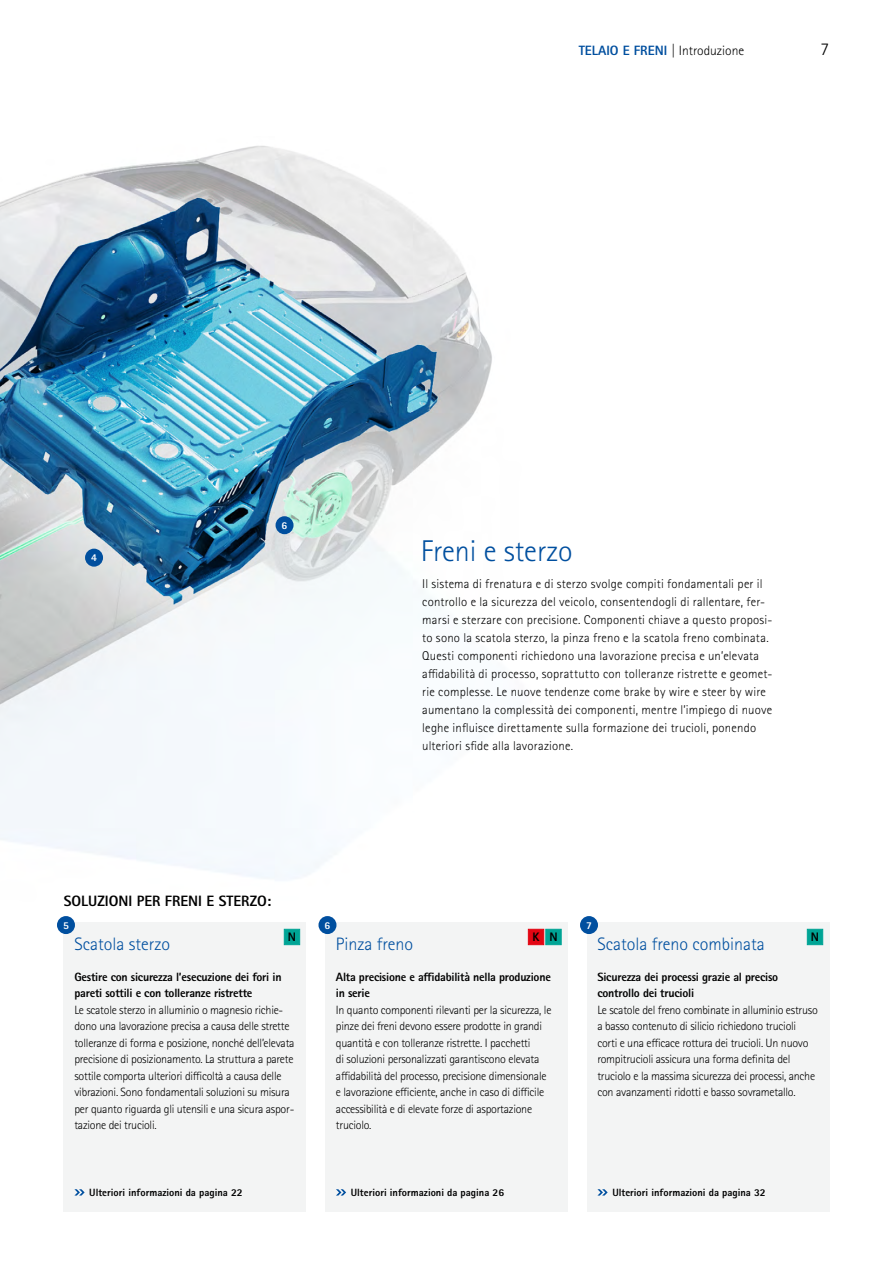
<style>
.page{position:relative;width:893px;height:1263px;background:#fff}
.page>*{position:absolute;margin:0;border:0;box-sizing:border-box;transform-origin:0 0}
.t1{font:300 30px "Rotis Sans Serif W1 G";color:#004f9f}
.t2{font:300 18px "Rotis Sans Serif W1 G";color:#004f9f}
.t3{font:300 18px "Rotis Sans Serif W1 G";color:#000}
.t4{font:800 15px "Rotis Sans Serif W1 G";color:#000}
.t5{font:300 13.5px "Rotis Sans Serif W1 G";color:#000}
.t6{font:300 12.75px/18px "Rotis Sans Serif W1 G";letter-spacing:.015em;color:#000}
.t7{font:800 12.3px "Rotis Sans Serif W1 G";color:#000}
.t8{font:300 12px/16.5px "Rotis Sans Serif W1 G";letter-spacing:-.02em;color:#000}
.t9{font:800 12px/16.5px "Rotis Sans Serif W1 G";letter-spacing:-.02em;color:#000}
.t10{font:800 10.5px "Rotis Sans Serif W1 G";color:#000}
.t11{font:800 10.5px "Rotis Sans Serif W1 G";color:#fff}
.s1{font-weight:800;color:#004f9f}
</style>
<div class="page">
<img style="left:0;top:146px;width:830px;height:974px">
<div style="left:64px;top:923px;width:242px;height:289px;background:#f3f4f4"></div>
<div style="left:325px;top:923px;width:243px;height:289px;background:#f3f4f4"></div>
<div style="left:587px;top:923px;width:242px;height:289px;background:#f3f4f4"></div>
<div style="left:546px;top:929px;width:15px;height:16px;background:#00a495;border:1px solid #00a495"></div>
<div style="left:528px;top:929px;width:16px;height:16px;background:#e30613;border:1px solid #e30613"></div>
<div style="left:284px;top:929px;width:16px;height:16px;background:#00a495;border:1px solid #00a495"></div>
<div style="left:807px;top:929px;width:16px;height:16px;background:#00a495;border:1px solid #00a495"></div>
<div style="left:57px;top:916px;width:18px;height:18px;background:#004f9f;border-radius:50%"></div>
<div style="left:318px;top:916px;width:18px;height:18px;background:#004f9f;border-radius:50%"></div>
<div style="left:580px;top:916px;width:18px;height:18px;background:#004f9f;border-radius:50%"></div>
<div style="left:85px;top:549px;width:18px;height:18px;background:#004f9f;border-radius:50%"></div>
<div style="left:276px;top:516px;width:18px;height:18px;background:#004f9f;border-radius:50%"></div>
<svg style="left:74px;top:1189px;width:11px;height:6px"></svg>
<svg style="left:336px;top:1189px;width:10px;height:6px"></svg>
<svg style="left:597px;top:1189px;width:11px;height:6px"></svg>
<p class="t5" style="left:579px;top:43px;width:167px"><span class="s1">TELAIO E FRENI</span> | Introduzione</p>
<h2 class="t3" style="left:820px;top:39px;width:10px">7</h2>
<p class="t11" style="left:91px;top:551px;width:7px">4</p>
<p class="t11" style="left:282px;top:519px;width:7px">6</p>
<p class="t4" style="left:64px;top:891px;width:209px">SOLUZIONI PER FRENI E STERZO:</p>
<h1 class="t1" style="left:421px;top:534px;width:153px">Freni e sterzo</h1>
<p class="t6" style="left:422px;top:575px;width:352px">Il sistema di frenatura e di sterzo svolge compiti fondamentali per il controllo e la sicurezza del veicolo, consentendogli di rallentare, fer&shy;marsi e sterzare con precisione. Componenti chiave a questo proposi&shy;to sono la scatola sterzo, la pinza freno e la scatola freno combinata.<br>Questi componenti richiedono una lavorazione precisa e un’elevata affidabilità di processo, soprattutto con tolleranze ristrette e geomet&shy;rie complesse. Le nuove tendenze come brake by wire e steer by wire aumentano la complessità dei componenti, mentre l’impiego di nuove leghe influisce direttamente sulla formazione dei trucioli, ponendo ulteriori sfide alla lavorazione.</p>
<p class="t11" style="left:63px;top:918px;width:7px">5</p>
<p class="t11" style="left:325px;top:918px;width:7px">6</p>
<p class="t11" style="left:586px;top:918px;width:7px">7</p>
<h2 class="t2" style="left:74px;top:933px;width:97px">Scatola sterzo</h2>
<p class="t7" style="left:288px;top:929px;width:10px">N</p>
<p class="t7" style="left:532px;top:929px;width:27px">K N</p>
<p class="t7" style="left:811px;top:929px;width:10px">N</p>
<h2 class="t2" style="left:597px;top:933px;width:169px">Scatola freno combinata</h2>
<h2 class="t2" style="left:336px;top:933px;width:79px">Pinza freno</h2>
<p class="t9" style="left:74px;top:968px;width:209px">Gestire con sicurezza l’esecuzione dei fori in pareti sottili e con tolleranze ristrette</p>
<p class="t8" style="left:74px;top:1002px;width:222px">Le scatole sterzo in alluminio o magnesio richie&shy;dono una lavorazione precisa a causa delle strette tolleranze di forma e posizione, nonché dell’elevata precisione di posizionamento. La struttura a parete sottile comporta ulteriori difficoltà a causa delle vibrazioni. Sono fondamentali soluzioni su misura per quanto riguarda gli utensili e una sicura aspor&shy;tazione dei trucioli.</p>
<p class="t10" style="left:89px;top:1186px;width:155px">Ulteriori informazioni da pagina 22</p>
<p class="t9" style="left:336px;top:968px;width:216px">Alta precisione e affidabilità nella produzione in serie</p>
<p class="t8" style="left:336px;top:1002px;width:217px">In quanto componenti rilevanti per la sicurezza, le pinze dei freni devono essere prodotte in grandi quantità e con tolleranze ristrette. I pacchetti<br>di soluzioni personalizzati garantiscono elevata affidabilità del processo, precisione dimensionale e lavorazione efficiente, anche in caso di difficile accessibilità e di elevate forze di asportazione truciolo.</p>
<p class="t10" style="left:351px;top:1186px;width:155px">Ulteriori informazioni da pagina 26</p>
<p class="t9" style="left:597px;top:968px;width:182px">Sicurezza dei processi grazie al preciso controllo dei trucioli</p>
<p class="t8" style="left:597px;top:1002px;width:222px">Le scatole del freno combinate in alluminio estruso a basso contenuto di silicio richiedono trucioli corti e una efficace rottura dei trucioli. Un nuovo rompitrucioli assicura una forma definita del truciolo e la massima sicurezza dei processi, anche con avanzamenti ridotti e basso sovrametallo.</p>
<p class="t10" style="left:612px;top:1186px;width:155px">Ulteriori informazioni da pagina 32</p>
</div>
